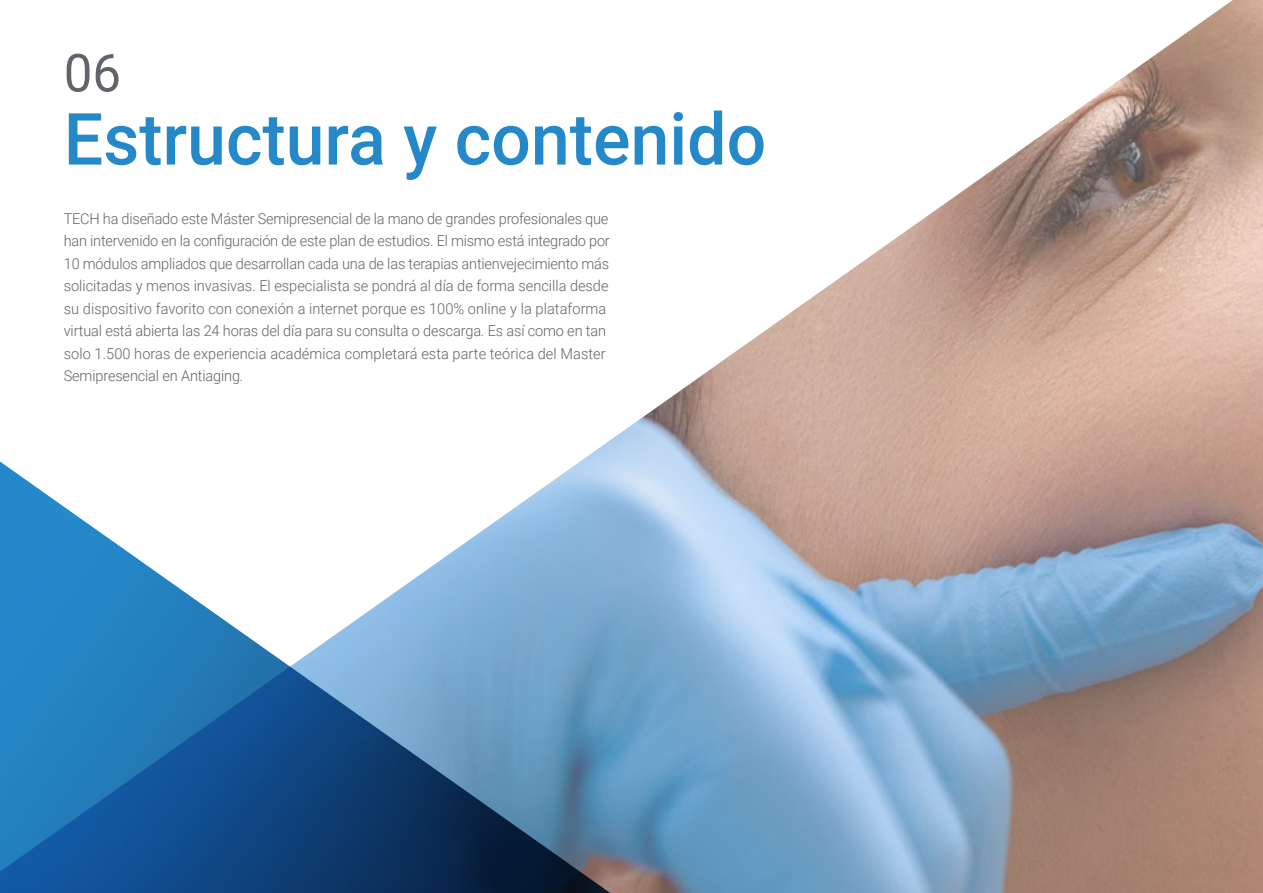
<style>
.page{position:relative;width:1263px;height:893px;background:#fff}
.page>*{position:absolute;margin:0;border:0;box-sizing:border-box;transform-origin:0 0}
.t1{font:500 72px "Roboto";color:#2488c9}
.t2{font:52.5px "Roboto";color:#61646a}
.t3{font:300 15px/22.5px "Roboto";letter-spacing:-.01em;color:#61646a}
</style>
<div class="page">
<img style="left:602px;top:0;width:661px;height:893px">
<svg style="left:0;top:446px;width:640px;height:447px"></svg>
<h2 class="t2" style="left:64px;top:36px;width:59px">06</h2>
<h1 class="t1" style="left:64px;top:89px;width:704px">Estructura y contenido</h1>
<p class="t3" style="left:64px;top:207px;width:548px">TECH ha diseñado este Máster Semipresencial de la mano de grandes profesionales que han intervenido en la configuración de este plan de estudios. El mismo está integrado por 10 módulos ampliados que desarrollan cada una de las terapias antienvejecimiento más solicitadas y menos invasivas. El especialista se pondrá al día de forma sencilla desde su dispositivo favorito con conexión a internet porque es 100% online y la plataforma virtual está abierta las 24 horas del día para su consulta o descarga. Es así como en tan solo 1.500 horas de experiencia académica completará esta parte teórica del Master Semipresencial en Antiaging.</p>
</div>
